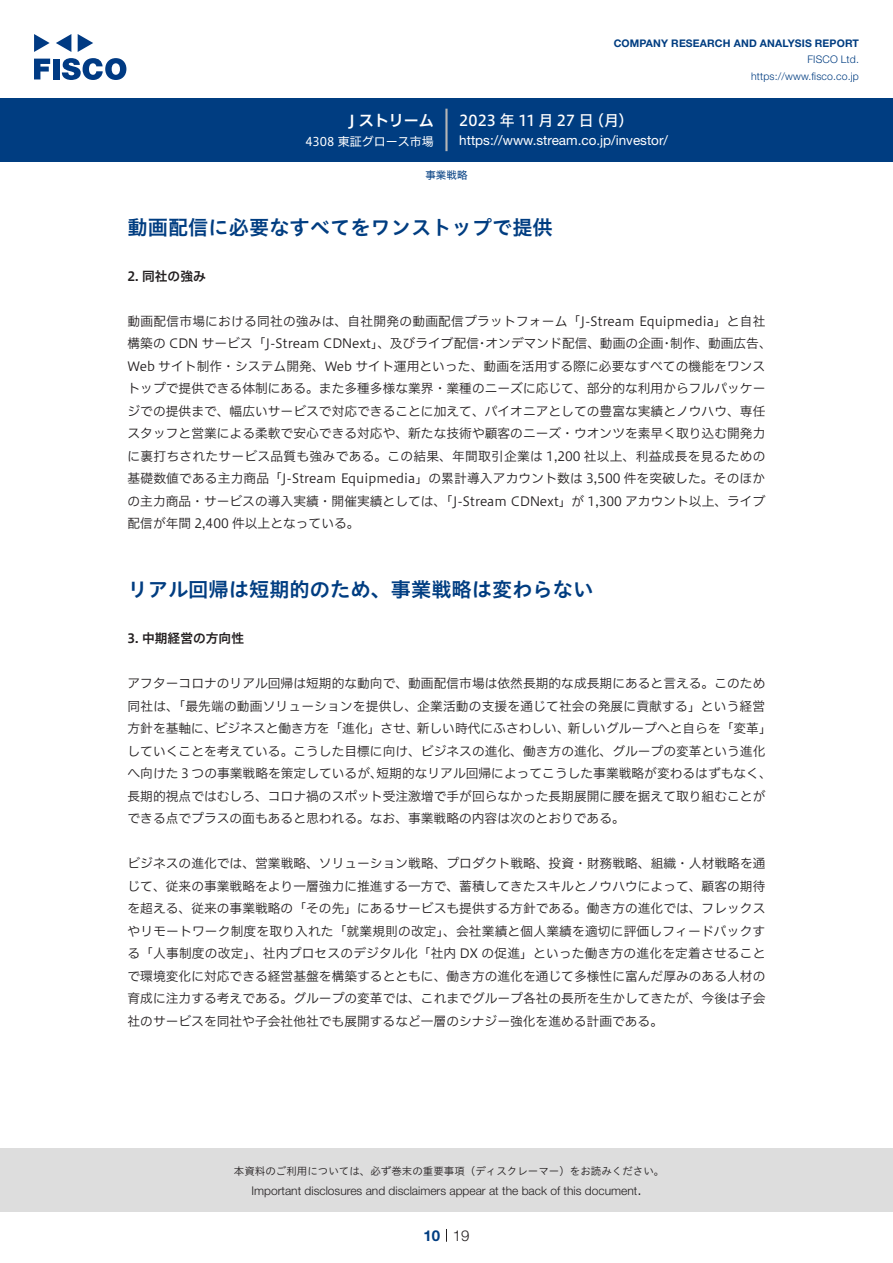
<style>
.page{position:relative;width:893px;height:1263px;background:#fff}
.page>*{position:absolute;margin:0;border:0;box-sizing:border-box;transform-origin:0 0}
.t1{font:20.25px "Hiragino UD Sans Std W6";color:#003d81}
.t2{font:15px "Hiragino UD Sans F Std N W5";letter-spacing:.005em;color:#fff}
.t3{font:15px "Hiragino UD Sans F Std N W6";color:#fff}
.t4{font:300 15px "Helvetica Neue LT Std";color:#231f20}
.t5{font:700 15px "Helvetica Neue LT Std";color:#003d81}
.t6{font:13.5px "Helvetica Neue LT Std";color:#fff}
.t7{font:12.75px/22.5px "Hiragino UD Sans F Std N W3";color:#231f20}
.t8{font:12.75px "Hiragino UD Sans F Std N W6";color:#231f20}
.t9{font:300 12px "Helvetica Neue LT Std";color:#231f20}
.t10{font:12px "Hiragino UD Sans F Std N W4";color:#fff}
.t11{font:10.5px "Hiragino UD Sans Std W3";color:#231f20}
.t12{font:700 10.5px "Helvetica Neue LT Std";letter-spacing:.015em;color:#003d81}
.t13{font:300 10.5px/16.5px "Helvetica Neue LT Std";letter-spacing:.015em;color:#003d81;text-align:right}
.t14{font:10.5px "Hiragino UD Sans F Std N W4";color:#003d81}
</style>
<div class="page">
<div style="left:0;top:1148px;width:893px;height:64px;background:#ddd"></div>
<svg style="left:34px;top:59px;width:16px;height:20px"></svg>
<div style="left:53px;top:59px;width:6px;height:20px;background:#003a83"></div>
<svg style="left:62px;top:58px;width:64px;height:22px"></svg>
<svg style="left:34px;top:34px;width:16px;height:18px"></svg>
<svg style="left:78px;top:34px;width:15px;height:18px"></svg>
<svg style="left:56px;top:34px;width:15px;height:18px"></svg>
<div style="left:0;top:98px;width:893px;height:64px;background:#003d81"></div>
<hr style="left:445px;top:109px;width:3px;height:42px;background:#b5b5b6">
<svg style="left:446px;top:1229px;width:1px;height:13px"></svg>
<p class="t3" style="left:349px;top:109px;width:86px">J ストリーム</p>
<p class="t10" style="left:305px;top:132px;width:130px">4308 東証グロース市場</p>
<p class="t12" style="left:614px;top:37px;width:247px">COMPANY RESEARCH AND ANALYSIS REPORT</p>
<p class="t13" style="left:751px;top:51px;width:109px">FISCO Ltd. https://www.fisco.co j p.</p>
<p class="t2" style="left:589px;top:109px;width:46px">（月(</p>
<p class="t2" style="left:459px;top:109px;width:136px">2023 年 11 月 27 日</p>
<p class="t6" style="left:459px;top:132px;width:210px">https://www.stream.co j p. /investor/</p>
<p class="t14" style="left:425px;top:167px;width:43px">事業戦略</p>
<h1 class="t1" style="left:128px;top:212px;width:427px">動画配信に必要なすべてをワンストップで提供</h1>
<p class="t8" style="left:128px;top:266px;width:80px">2. 同社の強み</p>
<p class="t7" style="left:670px;top:309px;width:103px;text-indent:-542px">動画配信市場における同社の強みは、自社開発の動画配信プラットフォーム「 -J Stream Equipmedia」と自社制作、動画広告、</p>
<p class="t7" style="left:128px;top:331px;width:639px">構築の CDN サービス「 -J Stream CDNext」、及びライブ配信<br>Web サイト制作・システム開発、Web サイト運用といった、動画を活用する際に必要なすべての機能をワンストップで提供できる体制にある。また多種多様な業界・業種のニーズに応じて、部分的な利用からフルパッケージでの提供まで、幅広いサービスで対応できることに加えて、パイオニアとしての豊富な実績とノウハウ、専任スタッフと営業による柔軟で安心できる対応や、新たな技術や顧客のニーズ・ウオンツを素早く取り込む開発力に裏打ちされたサービス品質も強みである。この結果、年間取引企業は 1,200 社以上、利益成長を見るための基礎数値である主力商品「 -J Stream Equipmedia」の累計導入アカウント数は 3,500 件を突破した。そのほかの主力商品・サービスの導入実績・開催実績としては、「 -J Stream CDNext」が 1,300 アカウント以上、ライブ配信が年間 2,400 件以上となっている。</p>
<p class="t7" style="left:485px;top:331px;width:180px">オンデマンド配信、動画の企画</p>
<p class="t7" style="left:476px;top:331px;width:14px">・</p>
<p class="t7" style="left:660px;top:331px;width:14px">・</p>
<h1 class="t1" style="left:128px;top:574px;width:467px">リアル回帰は短期的のため、事業戦略は変わらない</h1>
<p class="t8" style="left:128px;top:628px;width:118px">3. 中期経営の方向性</p>
<p class="t7" style="left:128px;top:671px;width:639px">アフターコロナのリアル回帰は短期的な動向で、動画配信市場は依然長期的な成長期にあると言える。このため</p>
<p class="t7" style="left:128px;top:694px;width:639px">同社は、「最先端の動画ソリューションを提供し、企業活動の支援を通じて社会の発展に貢献する」という経営</p>
<p class="t7" style="left:568px;top:716px;width:205px">新しいグループへと自らを「変革「</p>
<p class="t7" style="left:215px;top:716px;width:205px">ビジネスと働き方を「進化」させ、</p>
<p class="t7" style="left:417px;top:716px;width:154px">新しい時代にふさわしい、</p>
<p class="t7" style="left:128px;top:716px;width:91px">方針を基軸に、</p>
<p class="t7" style="left:128px;top:739px;width:639px">していくことを考えている。こうした目標に向け、ビジネスの進化、働き方の進化、グループの変革という進化</p>
<p class="t7" style="left:376px;top:761px;width:397px">短期的なリアル回帰によってこうした事業戦略が変わるはずもなく、</p>
<p class="t7" style="left:128px;top:761px;width:639px">へ向けた 3 つの事業戦略を策定しているが、<br>長期的視点ではむしろ、コロナ禍のスポット受注激増で手が回らなかった長期展開に腰を据えて取り組むことができる点でプラスの面もあると思われる。なお、事業戦略の内容は次のとおりである。</p>
<p class="t7" style="left:128px;top:851px;width:639px;text-align:justify">ビジネスの進化では、営業戦略、ソリューション戦略、プロダクト戦略、投資・財務戦略、組織・人材戦略を通じて、従来の事業戦略をより一層強力に推進する一方で、蓄積してきたスキルとノウハウによって、顧客の期待を超える、従来の事業戦略の「その先」にあるサービスも提供する方針である。働き方の進化では、フレックスやリモートワーク制度を取り入れた「就業規則の改定」、会社業績と個人業績を適切に評価しフィードバックする「人事制度の改定」、社内プロセスのデジタル化「社内 DX の促進」といった働き方の進化を定着させることで環境変化に対応できる経営基盤を構築するとともに、働き方の進化を通じて多様性に富んだ厚みのある人材の育成に注力する考えである。グループの変革では、これまでグループ各社の長所を生かしてきたが、今後は子会社のサービスを同社や子会社他社でも展開するなど一層のシナジー強化を進める計画である。</p>
<p class="t11" style="left:234px;top:1163px;width:432px">本資料のご利用については、必ず巻末の重要事項（ディスクレーマー）をお読みください。</p>
<p class="t4" style="left:637px;top:1180px;width:6px">.</p>
<p class="t9" style="left:251px;top:1183px;width:387px">Important disclosures and disclaimers appear at the back of this document</p>
<p class="t5" style="left:423px;top:1226px;width:18px">10</p>
<p class="t4" style="left:453px;top:1226px;width:18px">19</p>
</div>
